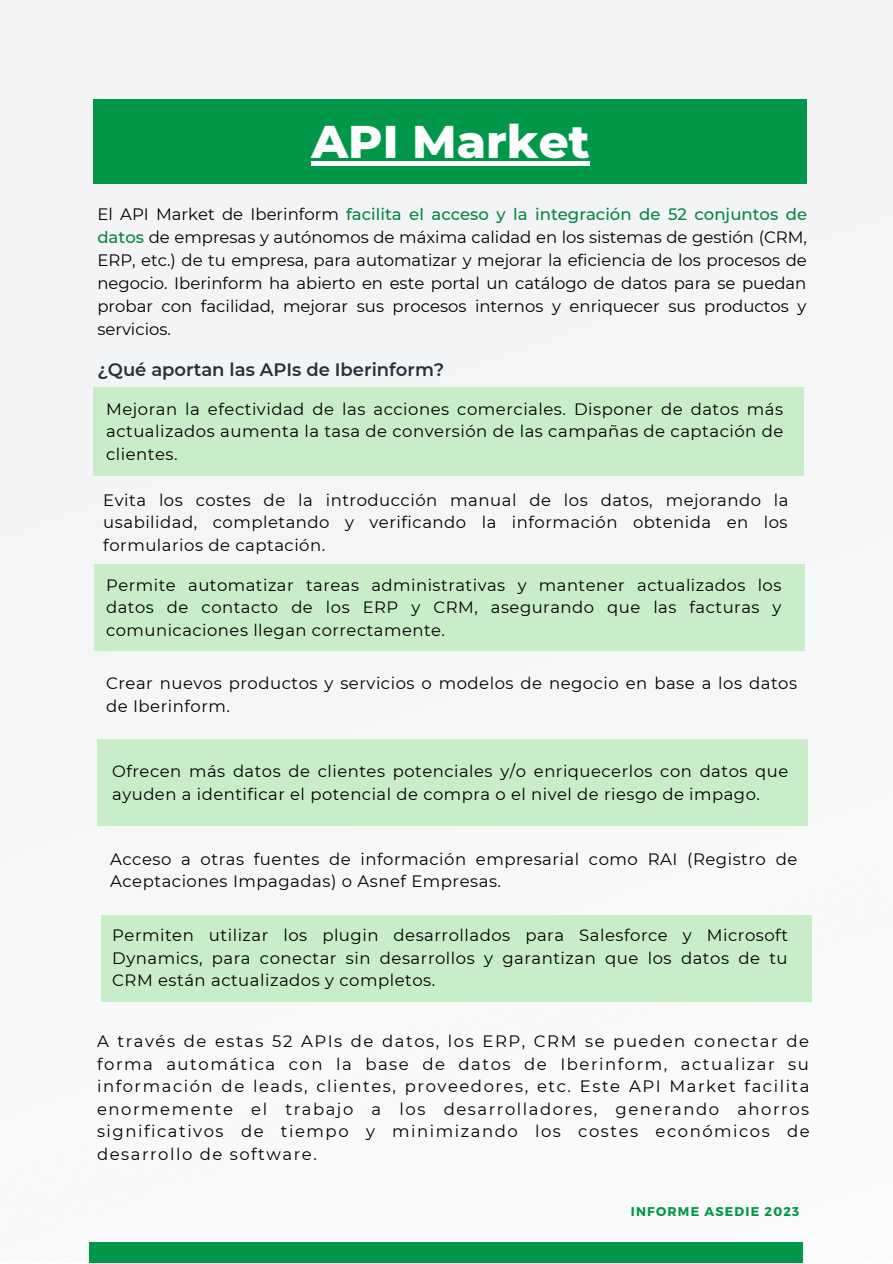
<style>
.page{position:relative;width:893px;height:1264px;background:#fff}
.page>*{position:absolute;margin:0;border:0;box-sizing:border-box;transform-origin:0 0}
.t1{font:800 46.65px "Montserrat";color:#fff}
.t2{font:600 18px "Montserrat";color:#293039}
.t3{font:16.5px/22.5px "Montserrat";letter-spacing:.03em;color:#000;text-align:justify}
.t4{font:16.35px/22.5px "Montserrat";letter-spacing:.03em;color:#000;text-align:justify}
.t5{font:700 12.75px "Montserrat";letter-spacing:.09em;color:#009848}
.s1{font-weight:500;color:#088443}
</style>
<div class="page">
<div style="left:0;top:0;width:892px;height:1262px;background:#f5f6f7"></div>
<div style="left:93px;top:99px;width:713px;height:85px;background:#009848"></div>
<div style="left:311px;top:161px;width:278px;height:5px;background:#fff"></div>
<div style="left:89px;top:1242px;width:713px;height:20px;background:#009848"></div>
<div style="left:93px;top:387px;width:710px;height:89px;background:#c9edc9"></div>
<div style="left:94px;top:564px;width:711px;height:86px;background:#c9edc9"></div>
<div style="left:97px;top:739px;width:710px;height:87px;background:#c9edc9"></div>
<div style="left:101px;top:914px;width:710px;height:87px;background:#c9edc9"></div>
<h1 class="t1" style="left:311px;top:112px;width:280px">API Market</h1>
<p class="t3" style="left:97px;top:202px;width:711px;line-height:23px">El API Market de Iberinform <span class="s1">facilita el acceso y la integración de 52 conjuntos de datos</span> de empresas y autónomos de máxima calidad en los sistemas de gestión (CRM, ERP, etc.) de tu empresa, para automatizar y mejorar la eficiencia de los procesos de negocio. Iberinform ha abierto en este portal un catálogo de datos para se puedan probar con facilidad, mejorar sus procesos internos y enriquecer sus productos y servicios.</p>
<p class="t2" style="left:97px;top:358px;width:348px">¿Qué aportan las APIs de Iberinform?</p>
<p class="t3" style="left:106px;top:397px;width:678px">Mejoran la efectividad de las acciones comerciales. Disponer de datos más actualizados aumenta la tasa de conversión de las campañas de captación de clientes.</p>
<p class="t3" style="left:103px;top:488px;width:686px">Evita los costes de la introducción manual de los datos, mejorando la usabilidad, completando y verificando la información obtenida en los formularios de captación.</p>
<p class="t4" style="left:106px;top:573px;width:677px">Permite automatizar tareas administrativas y mantener actualizados los datos de contacto de los ERP y CRM, asegurando que las facturas y comunicaciones llegan correctamente.</p>
<p class="t3" style="left:106px;top:672px;width:692px">Crear nuevos productos y servicios o modelos de negocio en base a los datos de Iberinform.</p>
<p class="t4" style="left:112px;top:760px;width:677px">Ofrecen más datos de clientes potenciales y/o enriquecerlos con datos que ayuden a identificar el potencial de compra o el nivel de riesgo de impago.</p>
<p class="t3" style="left:110px;top:847px;width:688px">Acceso a otras fuentes de información empresarial como RAI (Registro de<br>Aceptaciones Impagadas) o Asnef Empresas.</p>
<p class="t3" style="left:112px;top:924px;width:677px">Permiten utilizar los plugin desarrollados para Salesforce y Microsoft Dynamics, para conectar sin desarrollos y garantizan que los datos de tu CRM están actualizados y completos.</p>
<p class="t3" style="left:97px;top:1029px;width:714px">A través de estas 52 APIs de datos, los ERP, CRM se pueden conectar de forma automática con la base de datos de Iberinform, actualizar su información de leads, clientes, proveedores, etc. Este API Market facilita enormemente el trabajo a los desarrolladores, generando ahorros significativos de tiempo y minimizando los costes económicos de desarrollo de software.</p>
<p class="t5" style="left:631px;top:1203px;width:170px">INFORME ASEDIE 2023</p>
</div>
